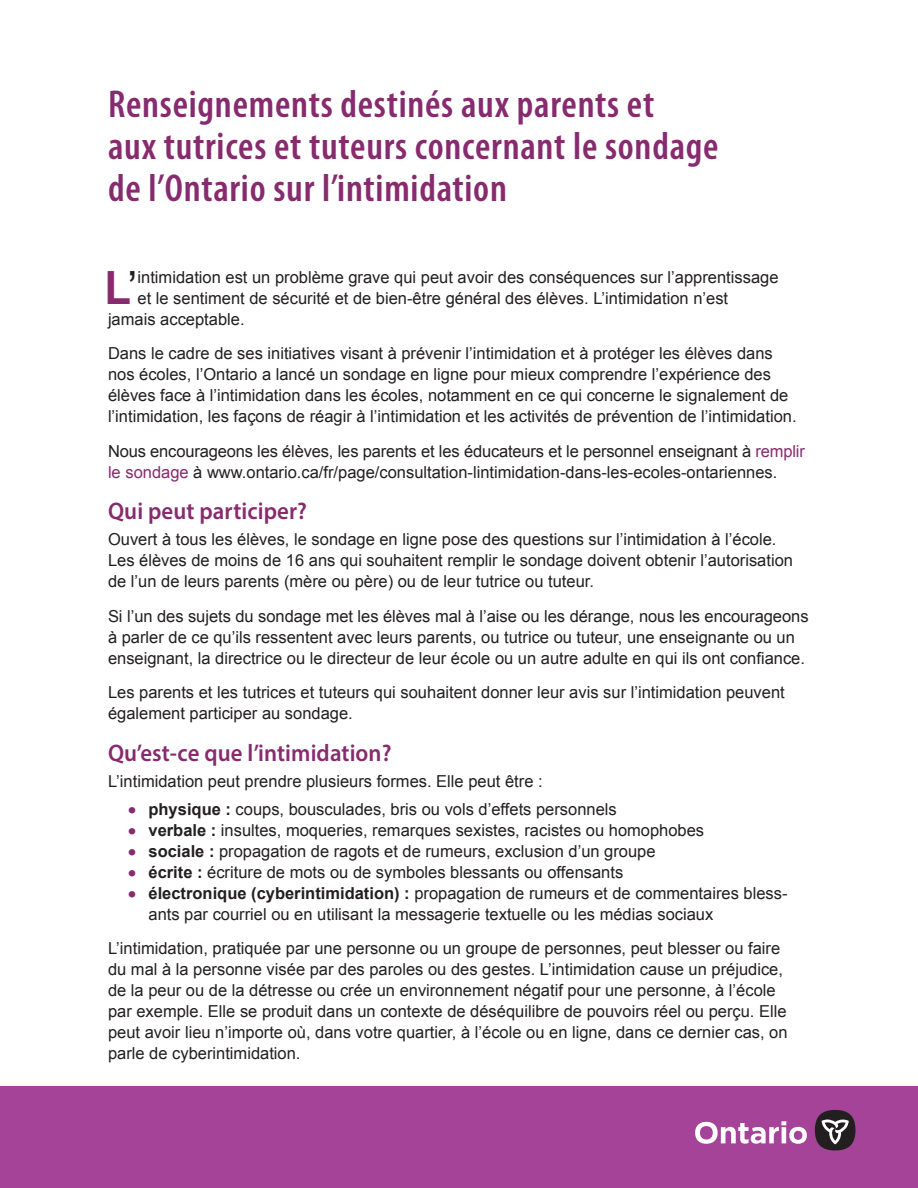
<style>
.page{position:relative;width:918px;height:1188px;background:#fff}
.page>*{position:absolute;margin:0;border:0;box-sizing:border-box;transform-origin:0 0}
.t1{font:700 45.9px "Arial";color:#872a6e;scale:.95 1}
.Heading_1{font:600 condensed 39px/42px "Myriad Pro";letter-spacing:.02em;color:#872a6e}
.Heading_2{font:600 24px "Myriad Pro";letter-spacing:.005em;color:#872a6e;scale:.95 1}
.t2{font:16.5px/21px "Arial";color:#231f20}
.s1{font-weight:400;color:#231f20}
.s2{color:#872a6e}
.s3{font-weight:700;font-size:22.5px;color:#872a6e}
.s4{font-weight:700}
</style>
<div class="page">
<div style="left:0;top:1086px;width:918px;height:102px;background:#a54399"></div>
<svg style="left:695px;top:1121px;width:112px;height:23px"></svg>
<div style="left:815px;top:1110px;width:40px;height:41px;background:#231f20;border-radius:50%"></div>
<svg style="left:822px;top:1119px;width:27px;height:25px"></svg>
<h1 class="Heading_1" style="left:108px;top:82px;width:612px">Renseignements destinés aux parents et<br>aux tutrices et tuteurs concernant le sondage de l’Ontario sur l’intimidation</h1>
<p class="t1" style="left:105px;top:257px;width:36px">L<span class="s1">’</span></p>
<p class="t2" style="left:138px;top:267px;width:643px">intimidation est un problème grave qui peut avoir des conséquences sur l’apprentissage</p>
<p class="t2" style="left:138px;top:288px;width:592px">et le sentiment de sécurité et de bien-être général des élèves. L’intimidation n’est</p>
<p class="t2" style="left:108px;top:309px;width:138px">jamais acceptable.</p>
<p class="t2" style="left:108px;top:343px;width:690px">Dans le cadre de ses initiatives visant à prévenir l’intimidation et à protéger les élèves dans nos écoles, l’Ontario a lancé un sondage en ligne pour mieux comprendre l’expérience des élèves face à l’intimidation dans les écoles, notamment en ce qui concerne le signalement de l’intimidation, les façons de réagir à l’intimidation et les activités de prévention de l’intimidation.</p>
<p class="t2" style="left:108px;top:441px;width:698px">Nous encourageons les élèves, les parents et les éducateurs et le personnel enseignant à <span class="s2">remplir le sondage</span> à www.ontario.ca/fr/page/consultation-lintimidation-dans-les-ecoles-ontariennes.</p>
<h2 class="Heading_2" style="left:108px;top:496px;width:211px">Qui peut participer?</h2>
<p class="t2" style="left:108px;top:529px;width:687px">Ouvert à tous les élèves, le sondage en ligne pose des questions sur l’intimidation à l’école.<br>Les élèves de moins de 16 ans qui souhaitent remplir le sondage doivent obtenir l’autorisation de l’un de leurs parents (mère ou père) ou de leur tutrice ou tuteur.</p>
<p class="t2" style="left:108px;top:606px;width:702px">Si l’un des sujets du sondage met les élèves mal à l’aise ou les dérange, nous les encourageons à parler de ce qu’ils ressentent avec leurs parents, ou tutrice ou tuteur, une enseignante ou un enseignant, la directrice ou le directeur de leur école ou un autre adulte en qui ils ont confiance.</p>
<p class="t2" style="left:108px;top:682px;width:678px">Les parents et les tutrices et tuteurs qui souhaitent donner leur avis sur l’intimidation peuvent également participer au sondage.</p>
<h2 class="Heading_2" style="left:108px;top:737px;width:300px">Qu’est-ce que l’intimidation?</h2>
<p class="t2" style="left:108px;top:771px;width:436px">L’intimidation peut prendre plusieurs formes. Elle peut être :</p>
<p class="t2" style="left:128px;top:799px;width:490px"><span class="s3">•</span> <span class="s4">physique :</span> coups, bousculades, bris ou vols d’effets personnels</p>
<p class="t2" style="left:128px;top:820px;width:577px"><span class="s3">•</span> <span class="s4">verbale :</span> insultes, moqueries, remarques sexistes, racistes ou homophobes</p>
<p class="t2" style="left:128px;top:841px;width:529px"><span class="s3">•</span> <span class="s4">sociale :</span> propagation de ragots et de rumeurs, exclusion d’un groupe</p>
<p class="t2" style="left:128px;top:862px;width:497px"><span class="s3">•</span> <span class="s4">écrite :</span> écriture de mots ou de symboles blessants ou offensants</p>
<p class="t2" style="left:148px;top:883px;width:641px;text-indent:-20px"><span class="s3">•</span> <span class="s4">électronique (cyberintimidation) :</span> propagation de rumeurs et de commentaires bless&shy;ants par courriel ou en utilisant la messagerie textuelle ou les médias sociaux</p>
<p class="t2" style="left:108px;top:938px;width:681px">L’intimidation, pratiquée par une personne ou un groupe de personnes, peut blesser ou faire du mal à la personne visée par des paroles ou des gestes. L’intimidation cause un préjudice, de la peur ou de la détresse ou crée un environnement négatif pour une personne, à l’école par exemple. Elle se produit dans un contexte de déséquilibre de pouvoirs réel ou perçu. Elle peut avoir lieu n’importe où, dans votre quartier, à l’école ou en ligne, dans ce dernier cas, on parle de cyberintimidation.</p>
</div>
